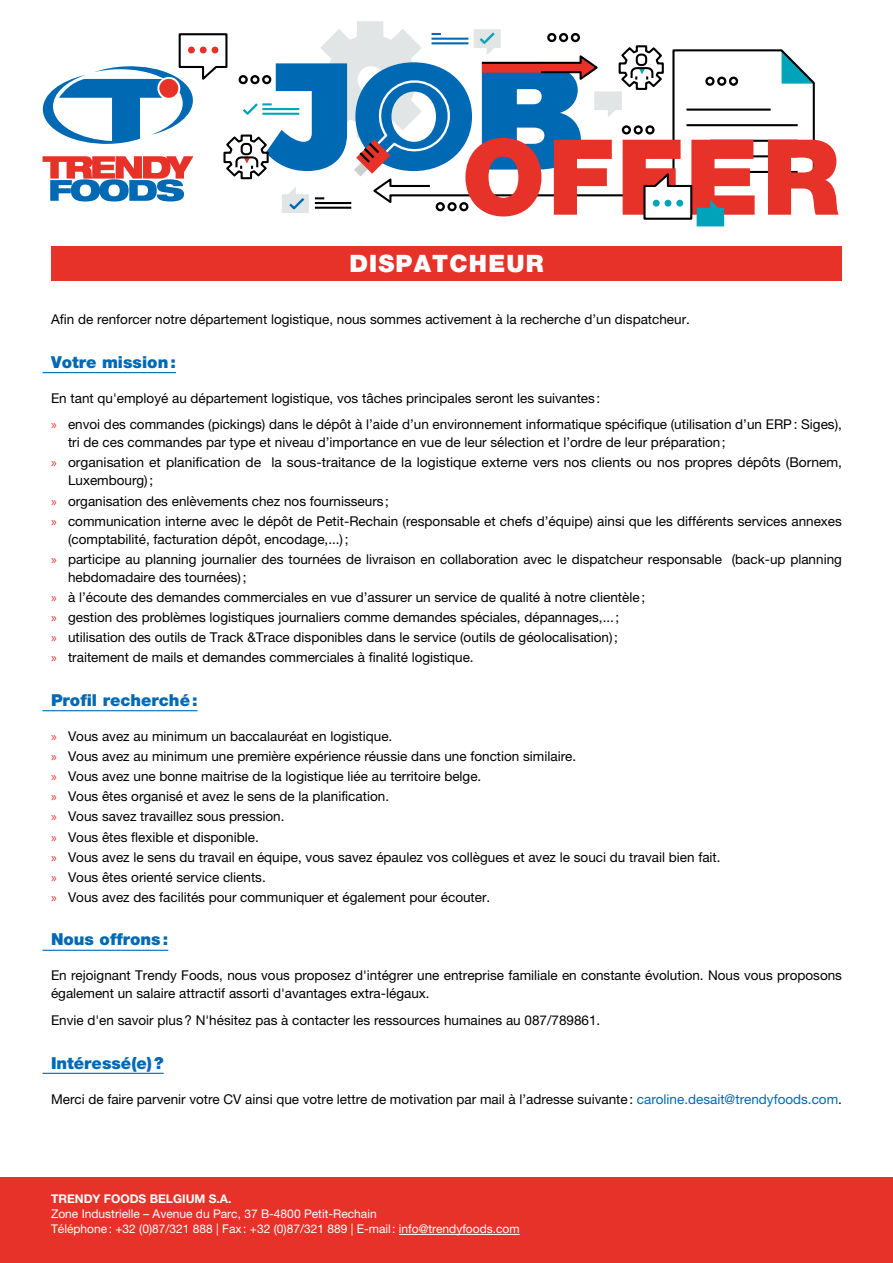
<style>
.page{position:relative;width:893px;height:1263px;background:#fff}
.page>*{position:absolute;margin:0;border:0;box-sizing:border-box;transform-origin:0 0}
.t1{font:900 105px "Helvetica Neue LT Std";letter-spacing:.025em;color:#e73229}
.t2{font:900 24px "Helvetica Neue LT Std";letter-spacing:.05em;color:#fff}
.t3{font:900 16.5px "Helvetica Neue LT Std";color:#0069b4}
.t4{font:13.5px/20.1px "Helvetica Neue LT Std";color:#000}
.t5{font:12px/15px "Helvetica Neue LT Std";color:#fff}
.t6{font:700 12px "Helvetica Neue LT Std";color:#fff}
.s1{font-family:"Myriad Pro";color:#e73229}
.s2{color:#0069b4}
</style>
<div class="page">
<div style="left:0;top:1178px;width:893px;height:85px;background:#e73229"></div>
<hr style="left:399px;top:1234px;width:121px;height:1px;background:#fff">
<svg style="left:43px;top:21px;width:772px;height:205px"></svg>
<div style="left:51px;top:247px;width:791px;height:34px;background:#e73229"></div>
<hr style="left:43px;top:372px;width:133px;height:1px;background:#0069b4">
<hr style="left:43px;top:710px;width:155px;height:1px;background:#0069b4">
<hr style="left:43px;top:950px;width:125px;height:1px;background:#0069b4">
<hr style="left:43px;top:1073px;width:121px;height:1px;background:#0069b4">
<h1 class="t1" style="left:462px;top:115px;width:380px">OFFER</h1>
<h2 class="t2" style="left:349px;top:249px;width:196px">DISPATCHEUR</h2>
<p class="t4" style="left:51px;top:309px;width:640px">Afin de renforcer notre département logistique, nous sommes activement à la recherche d’un dispatcheur.</p>
<p class="t3" style="left:51px;top:352px;width:126px">Votre mission:</p>
<p class="t4" style="left:51px;top:385px;width:792px;line-height:26.5px">En tant qu'employé au département logistique, vos tâches principales seront les suivantes:<br><span class="s1">»</span> envoi des commandes (pickings) dans le dépôt à l’aide d’un environnement informatique spécifique (utilisation d’un ERP: Siges),</p>
<p class="t4" style="left:51px;top:432px;width:792px;text-indent:17px">tri de ces commandes par type et niveau d’importance en vue de leur sélection et l’ordre de leur préparation;<br><span class="s1">»</span> organisation et planification de la sous-traitance de la logistique externe vers nos clients ou nos propres dépôts (Bornem,</p>
<p class="t4" style="left:51px;top:470px;width:792px;text-indent:17px">Luxembourg);<br><span class="s1">»</span> organisation des enlèvements chez nos fournisseurs ;<br><span class="s1">»</span> communication interne avec le dépôt de Petit-Rechain (responsable et chefs d’équipe) ainsi que les différents services annexes</p>
<p class="t4" style="left:51px;top:529px;width:792px;text-indent:17px">(comptabilité, facturation dépôt, encodage,...);<br><span class="s1">»</span> participe au planning journalier des tournées de livraison en collaboration avec le dispatcheur responsable (back-up planning</p>
<p class="t4" style="left:51px;top:567px;width:596px;text-indent:17px">hebdomadaire des tournées);<br><span class="s1">»</span> à l’écoute des demandes commerciales en vue d’assurer un service de qualité à notre clientèle; <span class="s1">»</span> gestion des problèmes logistiques journaliers comme demandes spéciales, dépannages,...;<br><span class="s1">»</span> utilisation des outils de Track &amp;Trace disponibles dans le service (outils de géolocalisation);<br><span class="s1">»</span> traitement de mails et demandes commerciales à finalité logistique.</p>
<p class="t3" style="left:51px;top:690px;width:148px">Profil recherché:</p>
<p class="t4" style="left:51px;top:726px;width:671px"><span class="s1">»</span> Vous avez au minimum un baccalauréat en logistique.<br><span class="s1">»</span> Vous avez au minimum une première expérience réussie dans une fonction similaire.<br><span class="s1">»</span> Vous avez une bonne maitrise de la logistique liée au territoire belge.<br><span class="s1">»</span> Vous êtes organisé et avez le sens de la planification.<br><span class="s1">»</span> Vous savez travaillez sous pression.<br><span class="s1">»</span> Vous êtes flexible et disponible.<br><span class="s1">»</span> Vous avez le sens du travail en équipe, vous savez épaulez vos collègues et avez le souci du travail bien fait. <span class="s1">»</span> Vous êtes orienté service clients.<br><span class="s1">»</span> Vous avez des facilités pour communiquer et également pour écouter.</p>
<p class="t3" style="left:51px;top:930px;width:119px">Nous offrons:</p>
<p class="t4" style="left:51px;top:966px;width:792px;line-height:18px">En rejoignant Trendy Foods, nous vous proposez d'intégrer une entreprise familiale en constante évolution. Nous vous proposons également un salaire attractif assorti d'avantages extra-légaux.</p>
<p class="t4" style="left:51px;top:1010px;width:551px">Envie d'en savoir plus? N'hésitez pas à contacter les ressources humaines au 087/789861.</p>
<p class="t3" style="left:51px;top:1053px;width:114px">Intéressé(e)?</p>
<p class="t4" style="left:51px;top:1088px;width:792px">Merci de faire parvenir votre CV ainsi que votre lettre de motivation par mail à l’adresse suivante: <span class="s2">caroline.desait@trendyfoods.com</span>.</p>
<p class="t6" style="left:51px;top:1191px;width:182px">TRENDY FOODS BELGIUM S.A.</p>
<p class="t5" style="left:51px;top:1206px;width:470px">Zone Industrielle – Avenue du Parc, 37 B-4800 Petit-Rechain<br>Téléphone: +32 (0)87/321 888 | Fax: +32 (0)87/321 889 | E-mail: info@trendyfoods.com</p>
</div>
